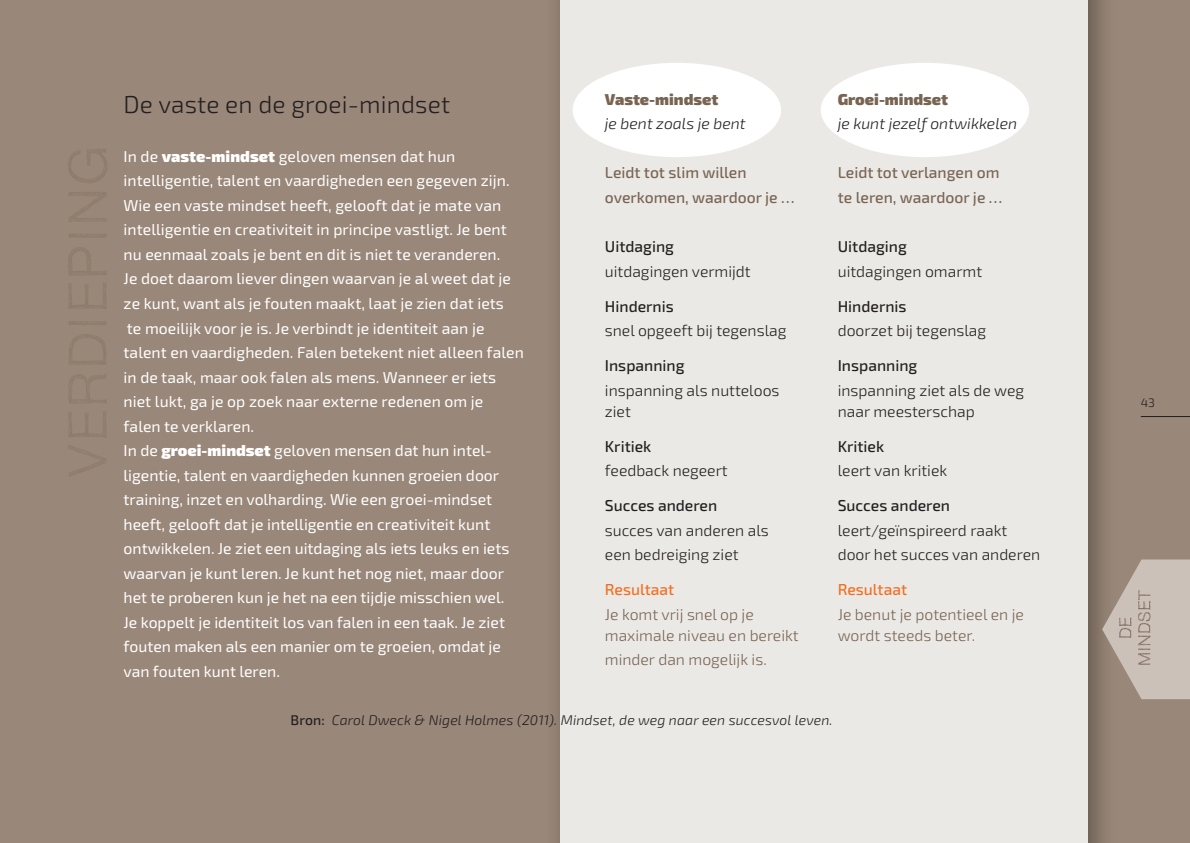
<style>
.page{position:relative;width:1190px;height:843px;background:#fff}
.page>*{position:absolute;margin:0;border:0;box-sizing:border-box;transform-origin:0 0}
.t1{font:300 24.5px "Exo 2.0";letter-spacing:.005em;color:#231f20}
.t2{font:15.75px/24.5px "Exo 2.0";color:#fff}
.t3{font:300 15.75px "Exo 2.0";color:#231f20}
.t4{font:300 15.75px "Exo 2.0";color:#786453}
.t5{font:500 15.75px "Exo 2.0";color:#231f20}
.t6{font:500 15.75px "Exo 2.0";color:#786453}
.t7{font:italic 300 15.75px "Exo 2.0";color:#231f20}
.t8{font:900 15.75px "Exo 2.0";color:#786453}
.t9{font:500 15.75px "Exo 2.0";letter-spacing:-.005em;color:#f36e21}
.t10{font:italic 300 14px "Exo 2.0";letter-spacing:.01em;color:#231f20}
.t11{font:300 12.25px "Exo 2.0";color:#231f20}
.s1{font-weight:900}
.s2{font-weight:500;font-style:normal}
</style>
<div class="page">
<div style="left:0;top:0;width:1190px;height:842px;background:#998779"></div>
<img style="left:557px;top:0;width:547px;height:842px">
<div style="left:560px;top:0;width:527px;height:842px;background:#ebe9e5"></div>
<svg style="left:68px;top:149px;width:39px;height:328px"></svg>
<svg style="left:1102px;top:559px;width:88px;height:140px"></svg>
<hr style="left:1140px;top:416px;width:50px;height:1px;background:#231f20">
<div style="left:572px;top:63px;width:209px;height:94px;background:#fff;border-radius:50%"></div>
<div style="left:821px;top:63px;width:208px;height:94px;background:#fff;border-radius:50%"></div>
<h1 class="t1" style="left:124px;top:90px;width:328px">De vaste en de groei-mindset</h1>
<p class="t2" style="left:124px;top:144px;width:402px">In de <span class="s1">vaste-mindset</span> geloven mensen dat hun intelligentie, talent en vaardigheden een gegeven zijn.<br>Wie een vaste mindset heeft, gelooft dat je mate van intelligentie en creativiteit in principe vastligt. Je bent nu eenmaal zoals je bent en dit is niet te veranderen.<br>Je doet daarom liever dingen waarvan je al weet dat je ze kunt, want als je fouten maakt, laat je zien dat iets<br>te moeilijk voor je is. Je verbindt je identiteit aan je talent en vaardigheden. Falen betekent niet alleen falen in de taak, maar ook falen als mens. Wanneer er iets niet lukt, ga je op zoek naar externe redenen om je falen te verklaren.<br>In de <span class="s1">groei-mindset</span> geloven mensen dat hun intel&shy;ligentie, talent en vaardigheden kunnen groeien door training, inzet en volharding. Wie een groei-mindset heeft, gelooft dat je intelligentie en creativiteit kunt ontwikkelen. Je ziet een uitdaging als iets leuks en iets waarvan je kunt leren. Je kunt het nog niet, maar door het te proberen kun je het na een tijdje misschien wel.<br>Je koppelt je identiteit los van falen in een taak. Je ziet fouten maken als een manier om te groeien, omdat je van fouten kunt leren.</p>
<p class="t8" style="left:605px;top:90px;width:115px">vaste-mindset</p>
<p class="t8" style="left:837px;top:90px;width:112px">groei-mindset</p>
<p class="t7" style="left:605px;top:115px;width:142px">je bent zoals je bent</p>
<p class="t7" style="left:837px;top:115px;width:181px">je kunt jezelf ontwikkelen</p>
<p class="t6" style="left:605px;top:164px;width:143px">leidt tot slim willen</p>
<p class="t6" style="left:837px;top:164px;width:163px">leidt tot verlangen om</p>
<p class="t6" style="left:605px;top:188px;width:191px">overkomen, waardoor je …</p>
<p class="t6" style="left:837px;top:188px;width:166px">te leren, waardoor je …</p>
<p class="t5" style="left:605px;top:237px;width:71px">Uitdaging</p>
<p class="t5" style="left:837px;top:237px;width:71px">Uitdaging</p>
<p class="t3" style="left:605px;top:262px;width:147px">uitdagingen vermijdt</p>
<p class="t3" style="left:837px;top:262px;width:146px">uitdagingen omarmt</p>
<p class="t5" style="left:605px;top:297px;width:70px">hindernis</p>
<p class="t5" style="left:837px;top:297px;width:70px">hindernis</p>
<p class="t3" style="left:605px;top:321px;width:183px">snel opgeeft bij tegenslag</p>
<p class="t3" style="left:837px;top:321px;width:150px">doorzet bij tegenslag</p>
<p class="t5" style="left:605px;top:356px;width:81px">Inspanning</p>
<p class="t5" style="left:837px;top:356px;width:81px">Inspanning</p>
<p class="t3" style="left:605px;top:381px;width:176px">inspanning als nutteloos</p>
<p class="t3" style="left:837px;top:381px;width:188px">inspanning ziet als de weg</p>
<p class="t3" style="left:605px;top:402px;width:27px">ziet</p>
<p class="t3" style="left:837px;top:402px;width:138px">naar meesterschap</p>
<p class="t5" style="left:605px;top:437px;width:48px">kritiek</p>
<p class="t5" style="left:837px;top:437px;width:48px">kritiek</p>
<p class="t3" style="left:605px;top:461px;width:124px">feedback negeert</p>
<p class="t3" style="left:837px;top:461px;width:111px">leert van kritiek</p>
<p class="t5" style="left:605px;top:496px;width:114px">succes anderen</p>
<p class="t5" style="left:837px;top:496px;width:114px">succes anderen</p>
<p class="t3" style="left:605px;top:521px;width:165px">succes van anderen als</p>
<p class="t3" style="left:837px;top:521px;width:171px">leert/geïnspireerd raakt</p>
<p class="t3" style="left:605px;top:545px;width:135px">een bedreiging ziet</p>
<p class="t3" style="left:837px;top:545px;width:204px">door het succes van anderen</p>
<p class="t9" style="left:605px;top:580px;width:71px">resultaat</p>
<p class="t9" style="left:837px;top:580px;width:71px">resultaat</p>
<p class="t4" style="left:605px;top:605px;width:150px">Je komt vrij snel op je</p>
<p class="t4" style="left:837px;top:605px;width:188px">Je benut je potentieel en je</p>
<p class="t4" style="left:605px;top:626px;width:195px">maximale niveau en bereikt</p>
<p class="t4" style="left:837px;top:626px;width:139px">wordt steeds beter.</p>
<p class="t4" style="left:605px;top:650px;width:163px">minder dan mogelijk is.</p>
<p class="t10" style="left:291px;top:712px;width:543px"><span class="s2">Bron:</span> Carol Dweck &amp; Nigel Holmes (2011). Mindset, de weg naar een succesvol leven.</p>
<p class="t11" style="left:1140px;top:395px;width:16px">43</p>
</div>
